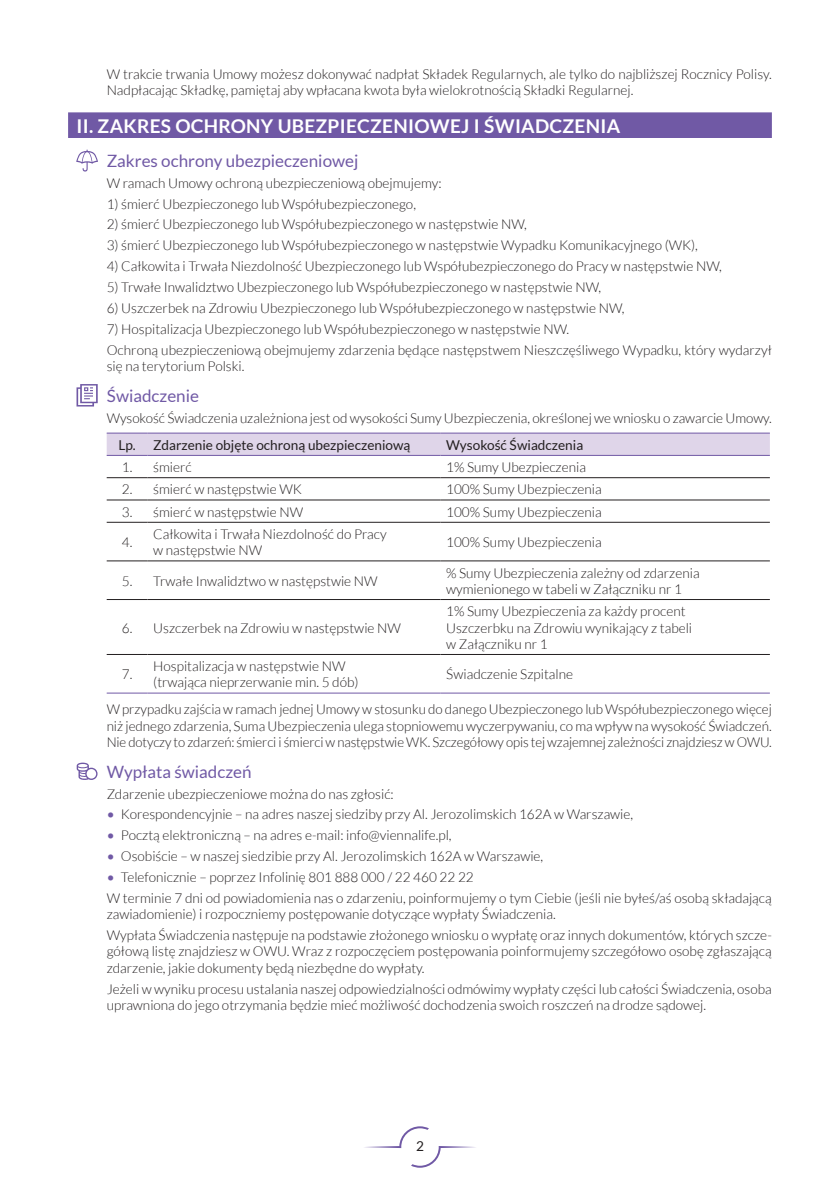
<style>
.page{position:relative;width:840px;height:1191px;background:#fff}
.page>*{position:absolute;margin:0;border:0;box-sizing:border-box;transform-origin:0 0}
.KP__BELKA_NIEBIESKA{font:700 19px "Lato";letter-spacing:.015em;color:#fff}
.KP__TYTULY_NIEBIESK{font:17px "Lato";color:#7059a5}
.KP__TRESC_WCIETA_6{font:300 13.6px/16.4px "Lato";color:#231f20}
.OWU__Bez_wcięcia_0{font:300 13.6px/16.4px "Lato";color:#231f20}
.KP__TRESC___WCIETA{font:300 13.6px "Lato";color:#231f20}
.OWU__Bez_wcięcia_0-2{font:13.6px "Lato";color:#231f20}
.PAGINA{font:13.6px "Lato";color:#231f20}
.s1{font-weight:400;color:#7059a5}
</style>
<div class="page">
<svg style="left:364px;top:1126px;width:112px;height:41px"></svg>
<div style="left:68px;top:112px;width:703px;height:26px;background:#7059a5"></div>
<svg style="left:76px;top:150px;width:22px;height:21px"></svg>
<svg style="left:76px;top:384px;width:22px;height:22px"></svg>
<div style="left:107px;top:434px;width:662px;height:21px;background:#dfd5e9"></div>
<hr style="left:107px;top:477px;width:40px;height:1px;background:#231f20">
<hr style="left:147px;top:477px;width:293px;height:1px;background:#231f20">
<hr style="left:440px;top:477px;width:329px;height:1px;background:#231f20">
<hr style="left:107px;top:499px;width:40px;height:1px;background:#231f20">
<hr style="left:147px;top:499px;width:293px;height:1px;background:#231f20">
<hr style="left:440px;top:499px;width:329px;height:1px;background:#231f20">
<hr style="left:107px;top:522px;width:40px;height:1px;background:#231f20">
<hr style="left:147px;top:522px;width:293px;height:1px;background:#231f20">
<hr style="left:440px;top:522px;width:329px;height:1px;background:#231f20">
<hr style="left:107px;top:560px;width:40px;height:1px;background:#231f20">
<hr style="left:147px;top:560px;width:293px;height:1px;background:#231f20">
<hr style="left:440px;top:560px;width:329px;height:1px;background:#231f20">
<hr style="left:107px;top:599px;width:40px;height:1px;background:#231f20">
<hr style="left:147px;top:599px;width:293px;height:1px;background:#231f20">
<hr style="left:440px;top:599px;width:329px;height:1px;background:#231f20">
<hr style="left:107px;top:654px;width:40px;height:1px;background:#231f20">
<hr style="left:147px;top:654px;width:293px;height:1px;background:#231f20">
<hr style="left:440px;top:654px;width:329px;height:1px;background:#231f20">
<hr style="left:107px;top:692px;width:40px;height:1px;background:#7059a5">
<hr style="left:147px;top:692px;width:293px;height:1px;background:#7059a5">
<hr style="left:440px;top:692px;width:329px;height:1px;background:#7059a5">
<hr style="left:107px;top:433px;width:40px;height:1px;background:#7059a5">
<hr style="left:147px;top:433px;width:293px;height:1px;background:#7059a5">
<hr style="left:440px;top:433px;width:329px;height:1px;background:#7059a5">
<hr style="left:107px;top:455px;width:40px;height:1px;background:#7059a5">
<hr style="left:147px;top:455px;width:293px;height:1px;background:#7059a5">
<hr style="left:440px;top:455px;width:329px;height:1px;background:#7059a5">
<svg style="left:77px;top:762px;width:20px;height:18px"></svg>
<p class="KP__TRESC_WCIETA_6" style="left:107px;top:66px;width:666px">W trakcie trwania Umowy możesz dokonywać nadpłat Składek Regularnych, ale tylko do najbliższej Rocznicy Polisy.<br>Nadpłacając Składkę, pamiętaj aby wpłacana kwota była wielokrotnością Składki Regularnej.</p>
<p class="KP__BELKA_NIEBIESKA" style="left:77px;top:115px;width:544px">II. ZAKRES OCHRONY UBEZPIECZENIOWEJ I ŚWIADCZENIA</p>
<p class="KP__TYTULY_NIEBIESK" style="left:107px;top:151px;width:253px">Zakres ochrony ubezpieczeniowej</p>
<p class="KP__TRESC_WCIETA_6" style="left:107px;top:175px;width:336px">W ramach Umowy ochroną ubezpieczeniową obejmujemy:</p>
<p class="KP__TRESC_WCIETA_6" style="left:107px;top:196px;width:310px">1) śmierć Ubezpieczonego lub Współubezpieczonego,</p>
<p class="KP__TRESC_WCIETA_6" style="left:107px;top:216px;width:421px">2) śmierć Ubezpieczonego lub Współubezpieczonego w następstwie NW,</p>
<p class="KP__TRESC_WCIETA_6" style="left:107px;top:237px;width:592px">3) śmierć Ubezpieczonego lub Współubezpieczonego w następstwie Wypadku Komunikacyjnego (WK),</p>
<p class="KP__TRESC_WCIETA_6" style="left:107px;top:258px;width:616px">4) Całkowita i Trwała Niezdolność Ubezpieczonego lub Współubezpieczonego do Pracy w następstwie NW,</p>
<p class="KP__TRESC_WCIETA_6" style="left:107px;top:279px;width:495px">5) Trwałe Inwalidztwo Ubezpieczonego lub Współubezpieczonego w następstwie NW,</p>
<p class="KP__TRESC_WCIETA_6" style="left:107px;top:300px;width:519px">6) Uszczerbek na Zdrowiu Ubezpieczonego lub Współubezpieczonego w następstwie NW,</p>
<p class="KP__TRESC_WCIETA_6" style="left:107px;top:321px;width:463px">7) Hospitalizacja Ubezpieczonego lub Współubezpieczonego w następstwie NW.</p>
<p class="KP__TRESC_WCIETA_6" style="left:107px;top:342px;width:666px">Ochroną ubezpieczeniową obejmujemy zdarzenia będące następstwem Nieszczęśliwego Wypadku, który wydarzył się na terytorium Polski.</p>
<p class="KP__TYTULY_NIEBIESK" style="left:107px;top:386px;width:94px">Świadczenie</p>
<p class="KP__TRESC_WCIETA_6" style="left:107px;top:409px;width:666px">Wysokość Świadczenia uzależniona jest od wysokości Sumy Ubezpieczenia, określonej we wniosku o zawarcie Umowy.</p>
<p class="OWU__Bez_wcięcia_0-2" style="left:118px;top:437px;width:19px">Lp.</p>
<p class="OWU__Bez_wcięcia_0-2" style="left:153px;top:437px;width:258px">Zdarzenie objęte ochroną ubezpieczeniową</p>
<p class="OWU__Bez_wcięcia_0-2" style="left:446px;top:437px;width:138px">Wysokość Świadczenia</p>
<p class="OWU__Bez_wcięcia_0" style="left:122px;top:459px;width:12px">1.</p>
<p class="OWU__Bez_wcięcia_0" style="left:153px;top:459px;width:40px">śmierć</p>
<p class="OWU__Bez_wcięcia_0" style="left:446px;top:459px;width:141px">1% Sumy Ubezpieczenia</p>
<p class="OWU__Bez_wcięcia_0" style="left:122px;top:481px;width:12px">2.</p>
<p class="OWU__Bez_wcięcia_0" style="left:153px;top:481px;width:150px">śmierć w następstwie WK</p>
<p class="OWU__Bez_wcięcia_0" style="left:446px;top:481px;width:157px">100% Sumy Ubezpieczenia</p>
<p class="OWU__Bez_wcięcia_0" style="left:122px;top:503px;width:12px">3.</p>
<p class="OWU__Bez_wcięcia_0" style="left:153px;top:503px;width:151px">śmierć w następstwie NW</p>
<p class="OWU__Bez_wcięcia_0" style="left:446px;top:503px;width:157px">100% Sumy Ubezpieczenia</p>
<p class="OWU__Bez_wcięcia_0" style="left:122px;top:534px;width:12px">4.</p>
<p class="OWU__Bez_wcięcia_0" style="left:153px;top:526px;width:235px">Całkowita i Trwała Niezdolność do Pracy w następstwie NW</p>
<p class="OWU__Bez_wcięcia_0" style="left:446px;top:534px;width:157px">100% Sumy Ubezpieczenia</p>
<p class="OWU__Bez_wcięcia_0" style="left:122px;top:572px;width:12px">5.</p>
<p class="OWU__Bez_wcięcia_0" style="left:153px;top:572px;width:226px">Trwałe Inwalidztwo w następstwie NW</p>
<p class="OWU__Bez_wcięcia_0" style="left:446px;top:564px;width:255px">% Sumy Ubezpieczenia zależny od zdarzenia wymienionego w tabeli w Załączniku nr 1</p>
<p class="OWU__Bez_wcięcia_0" style="left:122px;top:619px;width:12px">6.</p>
<p class="OWU__Bez_wcięcia_0" style="left:153px;top:619px;width:249px">Uszczerbek na Zdrowiu w następstwie NW</p>
<p class="OWU__Bez_wcięcia_0" style="left:446px;top:603px;width:247px">1% Sumy Ubezpieczenia za każdy procent<br>Uszczerbku na Zdrowiu wynikający z tabeli w Załączniku nr 1</p>
<p class="OWU__Bez_wcięcia_0" style="left:122px;top:666px;width:12px">7.</p>
<p class="OWU__Bez_wcięcia_0" style="left:153px;top:658px;width:206px">Hospitalizacja w następstwie NW (trwająca nieprzerwanie min. 5 dób)</p>
<p class="OWU__Bez_wcięcia_0" style="left:446px;top:666px;width:128px">Świadczenie Szpitalne</p>
<p class="KP__TRESC_WCIETA_6" style="left:107px;top:701px;width:666px;text-align:justify">W przypadku zajścia w ramach jednej Umowy w stosunku do danego Ubezpieczonego lub Współubezpieczonego więcej niż jednego zdarzenia, Suma Ubezpieczenia ulega stopniowemu wyczerpywaniu, co ma wpływ na wysokość Świadczeń.<br>Nie dotyczy to zdarzeń: śmierci i śmierci w następstwie WK. Szczegółowy opis tej wzajemnej zależności znajdziesz w OWU.</p>
<p class="KP__TYTULY_NIEBIESK" style="left:107px;top:762px;width:146px">Wypłata świadczeń</p>
<p class="KP__TRESC_WCIETA_6" style="left:107px;top:785px;width:288px">Zdarzenie ubezpieczeniowe można do nas zgłosić:</p>
<p class="KP__TRESC___WCIETA" style="left:107px;top:807px;width:527px"><span class="s1">•</span> Korespondencyjnie – na adres naszej siedziby przy Al. Jerozolimskich 162A w Warszawie,</p>
<p class="KP__TRESC___WCIETA" style="left:107px;top:828px;width:346px"><span class="s1">•</span> Pocztą elektroniczną – na adres e-mail: info@viennalife.pl,</p>
<p class="KP__TRESC___WCIETA" style="left:107px;top:849px;width:438px"><span class="s1">•</span> Osobiście – w naszej siedzibie przy Al. Jerozolimskich 162A w Warszawie,</p>
<p class="KP__TRESC___WCIETA" style="left:107px;top:869px;width:368px"><span class="s1">•</span> Telefonicznie – poprzez Infolinię 801 888 000 / 22 460 22 22</p>
<p class="KP__TRESC_WCIETA_6" style="left:107px;top:889px;width:666px">W terminie 7 dni od powiadomienia nas o zdarzeniu, poinformujemy o tym Ciebie (jeśli nie byłeś/aś osobą składającą zawiadomienie) i rozpoczniemy postępowanie dotyczące wypłaty Świadczenia.</p>
<p class="KP__TRESC_WCIETA_6" style="left:107px;top:927px;width:666px;text-align:justify">Wypłata Świadczenia następuje na podstawie złożonego wniosku o wypłatę oraz innych dokumentów, których szcze&shy;gółową listę znajdziesz w OWU. Wraz z rozpoczęciem postępowania poinformujemy szczegółowo osobę zgłaszającą zdarzenie, jakie dokumenty będą niezbędne do wypłaty.</p>
<p class="KP__TRESC_WCIETA_6" style="left:107px;top:980px;width:666px">Jeżeli w wyniku procesu ustalania naszej odpowiedzialności odmówimy wypłaty części lub całości Świadczenia, osoba uprawniona do jego otrzymania będzie mieć możliwość dochodzenia swoich roszczeń na drodze sądowej.</p>
<p class="PAGINA" style="left:416px;top:1138px;width:9px">2</p>
</div>
